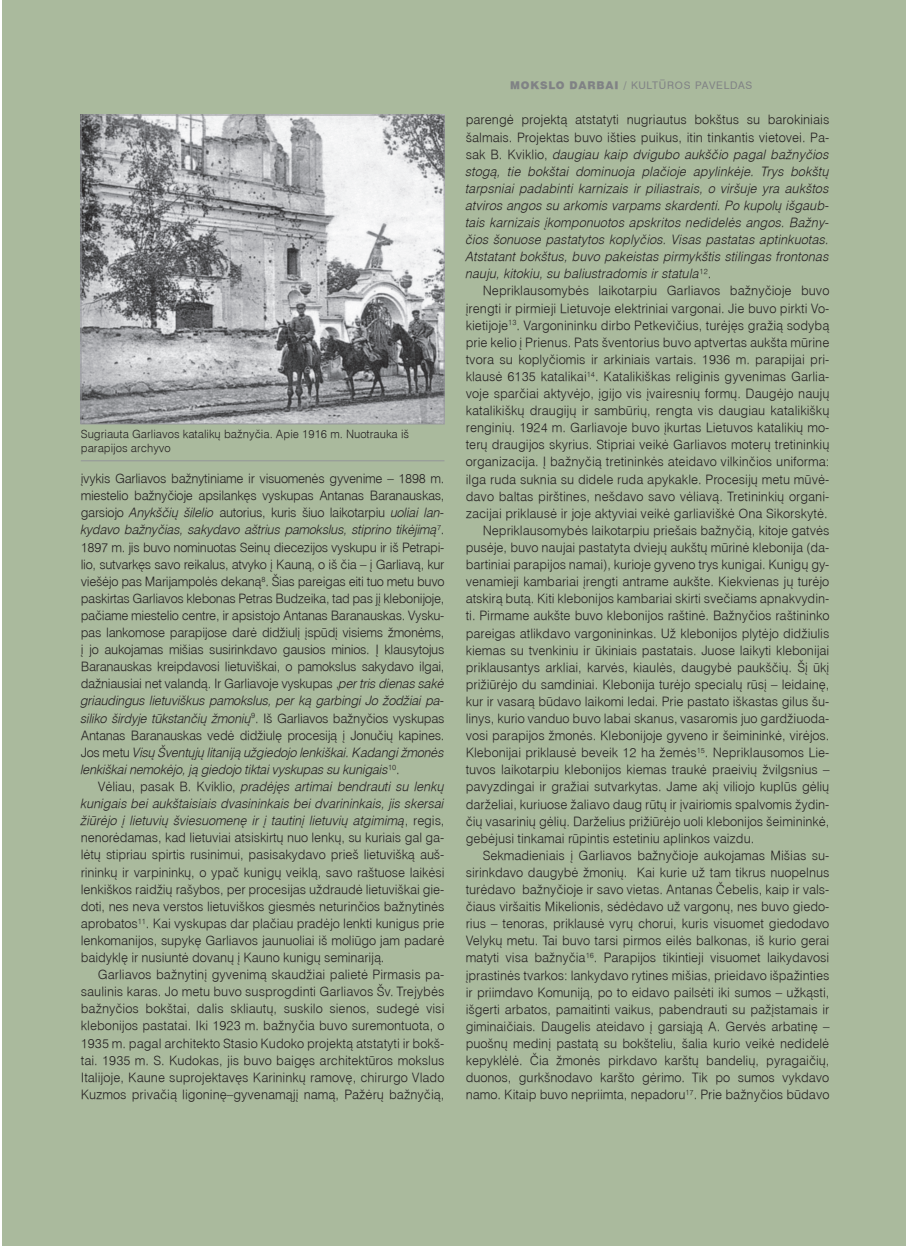
<style>
.page{position:relative;width:906px;height:1246px;background:#fff}
.page>*{position:absolute;margin:0;border:0;box-sizing:border-box;transform-origin:0 0}
._1_1__tekstas{font:300 12.75px/17.1px "Helvetica LT";letter-spacing:-.005em;color:#231f20;text-align:justify}
._1_1__tekstas-2{font:italic 300 12.75px/17.1px "Helvetica LT";color:#231f20;text-align:justify}
._1_4_2__iliustracijo{font:300 11.25px/13.5px "Helvetica LT";color:#231f20}
.rubrika{font:10.5px "Helvetica LT";letter-spacing:.075em;color:#808285}
.s1{font-style:italic}
.s2{font-weight:900}
.s3{font-weight:500}
.s4{font-style:normal}
</style>
<div class="page">
<div style="left:2px;top:0;width:904px;height:1246px;background:#aaba9d"></div>
<img style="left:83px;top:117px;width:359px;height:305px">
<div style="left:81px;top:115px;width:363px;height:309px;border:1px solid #939598"></div>
<hr style="left:81px;top:460px;width:363px;height:1px;background:#939598">
<p class="_1_4_2__iliustracijo" style="left:81px;top:428px;width:330px">Sugriauta Garliavos katalikų bažnyčia. Apie 1916 m. Nuotrauka iš parapijos archyvo</p>
<p class="_1_1__tekstas" style="left:81px;top:470px;width:365px">įvykis Garliavos bažnytiniame ir visuomenės gyvenime – 1898 m. miestelio bažnyčioje apsilankęs vyskupas Antanas Baranauskas, garsiojo <span class="s1">Anykščių šilelio</span> autorius, kuris šiuo laikotarpiu <span class="s1">uoliai lan&shy;kydavo bažnyčias, sakydavo aštrius pamokslus, stiprino tikėjimą</span><sup>7</sup>.<br>1897 m. jis buvo nominuotas Seinų diecezijos vyskupu ir iš Petrapi&shy;lio, sutvarkęs savo reikalus, atvyko į Kauną, o iš čia – į Garliavą, kur viešėjo pas Marijampolės dekaną<sup>8</sup>. Šias pareigas eiti tuo metu buvo paskirtas Garliavos klebonas Petras Budzeika, tad pas jį klebonijoje, pačiame miestelio centre, ir apsistojo Antanas Baranauskas. Vysku&shy;pas lankomose parapijose darė didžiulį įspūdį visiems žmonėms, į jo aukojamas mišias susirinkdavo gausios minios. Į klausytojus Baranauskas kreipdavosi lietuviškai, o pamokslus sakydavo ilgai, dažniausiai net valandą. Ir Garliavoje vyskupas ,<span class="s1">per tris dienas sakė griaudingus lietuviškus pamokslus, per ką garbingi Jo žodžiai pa&shy;siliko širdyje tūkstančių žmonių</span><sup>9</sup>. Iš Garliavos bažnyčios vyskupas Antanas Baranauskas vedė didžiulę procesiją į Jonučių kapines.<br>Jos metu <span class="s1">Visų Šventųjų litaniją užgiedojo lenkiškai. Kadangi žmonės lenkiškai nemokėjo, ją giedojo tiktai vyskupas su kunigais</span><sup>10</sup>.</p>
<p class="_1_1__tekstas" style="left:81px;top:778px;width:365px;text-indent:17px">Vėliau, pasak B. Kviklio, <span class="s1">pradėjęs artimai bendrauti su lenkų kunigais bei aukštaisiais dvasininkais bei dvarininkais, jis skersai žiūrėjo į lietuvių šviesuomenę ir į tautinį lietuvių atgimimą</span>, regis, nenorėdamas, kad lietuviai atsiskirtų nuo lenkų, su kuriais gal ga&shy;lėtų stipriau spirtis rusinimui, pasisakydavo prieš lietuvišką auš&shy;rininkų ir varpininkų, o ypač kunigų veiklą, savo raštuose laikėsi lenkiškos raidžių rašybos, per procesijas uždraudė lietuviškai gie&shy;doti, nes neva verstos lietuviškos giesmės neturinčios bažnytinės aprobatos<sup>11</sup>. Kai vyskupas dar plačiau pradėjo lenkti kunigus prie lenkomanijos, supykę Garliavos jaunuoliai iš moliūgo jam padarė baidyklę ir nusiuntė dovanų į Kauno kunigų seminariją.</p>
<p class="_1_1__tekstas" style="left:81px;top:966px;width:365px;text-indent:17px">Garliavos bažnytinį gyvenimą skaudžiai palietė Pirmasis pa&shy;saulinis karas. Jo metu buvo susprogdinti Garliavos Šv. Trejybės bažnyčios bokštai, dalis skliautų, suskilo sienos, sudegė visi klebonijos pastatai. Iki 1923 m. bažnyčia buvo suremontuota, o 1935 m. pagal architekto Stasio Kudoko projektą atstatyti ir bokš&shy;tai. 1935 m. S. Kudokas, jis buvo baigęs architektūros mokslus Italijoje, Kaune suprojektavęs Karininkų ramovę, chirurgo Vlado Kuzmos privačią ligoninę–gyvenamąjį namą, Pažėrų bažnyčią,</p>
<p class="rubrika" style="left:510px;top:79px;width:244px"><span class="s2">MOKSLO DARBAI</span> <span class="s3">/</span> KULTŪROS PAVELDAS</p>
<p class="_1_1__tekstas-2" style="left:466px;top:111px;width:365px"><span class="s4">parengė projektą atstatyti nugriautus bokštus su barokiniais šalmais. Projektas buvo išties puikus, itin tinkantis vietovei. Pa&shy;sak B. Kviklio,</span> daugiau kaip dvigubo aukščio pagal bažnyčios stogą, tie bokštai dominuoja plačioje apylinkėje. Trys bokštų tarpsniai padabinti karnizais ir piliastrais, o viršuje yra aukštos atviros angos su arkomis varpams skardenti. Po kupolų išgaub&shy;tais karnizais įkomponuotos apskritos nedidelės angos. Bažny&shy;čios šonuose pastatytos koplyčios. Visas pastatas aptinkuotas.<br>Atstatant bokštus, buvo pakeistas pirmykštis stilingas frontonas nauju, kitokiu, su baliustradomis ir statula<sup>12</sup><span class="s4">.</span></p>
<p class="_1_1__tekstas" style="left:466px;top:282px;width:365px;text-indent:17px">Nepriklausomybės laikotarpiu Garliavos bažnyčioje buvo įrengti ir pirmieji Lietuvoje elektriniai vargonai. Jie buvo pirkti Vo&shy;kietijoje<sup>13</sup>. Vargonininku dirbo Petkevičius, turėjęs gražią sodybą prie kelio į Prienus. Pats šventorius buvo aptvertas aukšta mūrine tvora su koplyčiomis ir arkiniais vartais. 1936 m. parapijai pri&shy;klausė 6135 katalikai<sup>14</sup>. Katalikiškas religinis gyvenimas Garlia&shy;voje sparčiai aktyvėjo, įgijo vis įvairesnių formų. Daugėjo naujų katalikiškų draugijų ir sambūrių, rengta vis daugiau katalikiškų renginių. 1924 m. Garliavoje buvo įkurtas Lietuvos katalikių mo&shy;terų draugijos skyrius. Stipriai veikė Garliavos moterų tretininkių organizacija. Į bažnyčią tretininkės ateidavo vilkinčios uniforma: ilga ruda suknia su didele ruda apykakle. Procesijų metu mūvė&shy;davo baltas pirštines, nešdavo savo vėliavą. Tretininkių organi&shy;zacijai priklausė ir joje aktyviai veikė garliaviškė Ona Sikorskytė.</p>
<p class="_1_1__tekstas" style="left:466px;top:522px;width:365px;text-indent:17px">Nepriklausomybės laikotarpiu priešais bažnyčią, kitoje gatvės pusėje, buvo naujai pastatyta dviejų aukštų mūrinė klebonija (da&shy;bartiniai parapijos namai), kurioje gyveno trys kunigai. Kunigų gy&shy;venamieji kambariai įrengti antrame aukšte. Kiekvienas jų turėjo atskirą butą. Kiti klebonijos kambariai skirti svečiams apnakvydin&shy;ti. Pirmame aukšte buvo klebonijos raštinė. Bažnyčios raštininko pareigas atlikdavo vargonininkas. Už klebonijos plytėjo didžiulis kiemas su tvenkiniu ir ūkiniais pastatais. Juose laikyti klebonijai priklausantys arkliai, karvės, kiaulės, daugybė paukščių. Šį ūkį prižiūrėjo du samdiniai. Klebonija turėjo specialų rūsį – leidainę, kur ir vasarą būdavo laikomi ledai. Prie pastato iškastas gilus šu&shy;linys, kurio vanduo buvo labai skanus, vasaromis juo gardžiuoda&shy;vosi parapijos žmonės. Klebonijoje gyveno ir šeimininkė, virėjos.<br>Klebonijai priklausė beveik 12 ha žemės<sup>15</sup>. Nepriklausomos Lie&shy;tuvos laikotarpiu klebonijos kiemas traukė praeivių žvilgsnius – pavyzdingai ir gražiai sutvarkytas. Jame akį viliojo kuplūs gėlių darželiai, kuriuose žaliavo daug rūtų ir įvairiomis spalvomis žydin&shy;čių vasarinių gėlių. Darželius prižiūrėjo uoli klebonijos šeimininkė, gebėjusi tinkamai rūpintis estetiniu aplinkos vaizdu.</p>
<p class="_1_1__tekstas" style="left:466px;top:847px;width:365px;text-indent:17px">Sekmadieniais į Garliavos bažnyčioje aukojamas Mišias su&shy;sirinkdavo daugybė žmonių. Kai kurie už tam tikrus nuopelnus turėdavo bažnyčioje ir savo vietas. Antanas Čebelis, kaip ir vals&shy;čiaus viršaitis Mikelionis, sėdėdavo už vargonų, nes buvo giedo&shy;rius – tenoras, priklausė vyrų chorui, kuris visuomet giedodavo Velykų metu. Tai buvo tarsi pirmos eilės balkonas, iš kurio gerai matyti visa bažnyčia<sup>16</sup>. Parapijos tikintieji visuomet laikydavosi įprastinės tvarkos: lankydavo rytines mišias, prieidavo išpažinties ir priimdavo Komuniją, po to eidavo pailsėti iki sumos – užkąsti, išgerti arbatos, pamaitinti vaikus, pabendrauti su pažįstamais ir giminaičiais. Daugelis ateidavo į garsiąją A. Gervės arbatinę – puošnų medinį pastatą su bokšteliu, šalia kurio veikė nedidelė kepyklėlė. Čia žmonės pirkdavo karštų bandelių, pyragaičių, duonos, gurkšnodavo karšto gėrimo. Tik po sumos vykdavo namo. Kitaip buvo nepriimta, nepadoru<sup>17</sup>. Prie bažnyčios būdavo</p>
</div>
